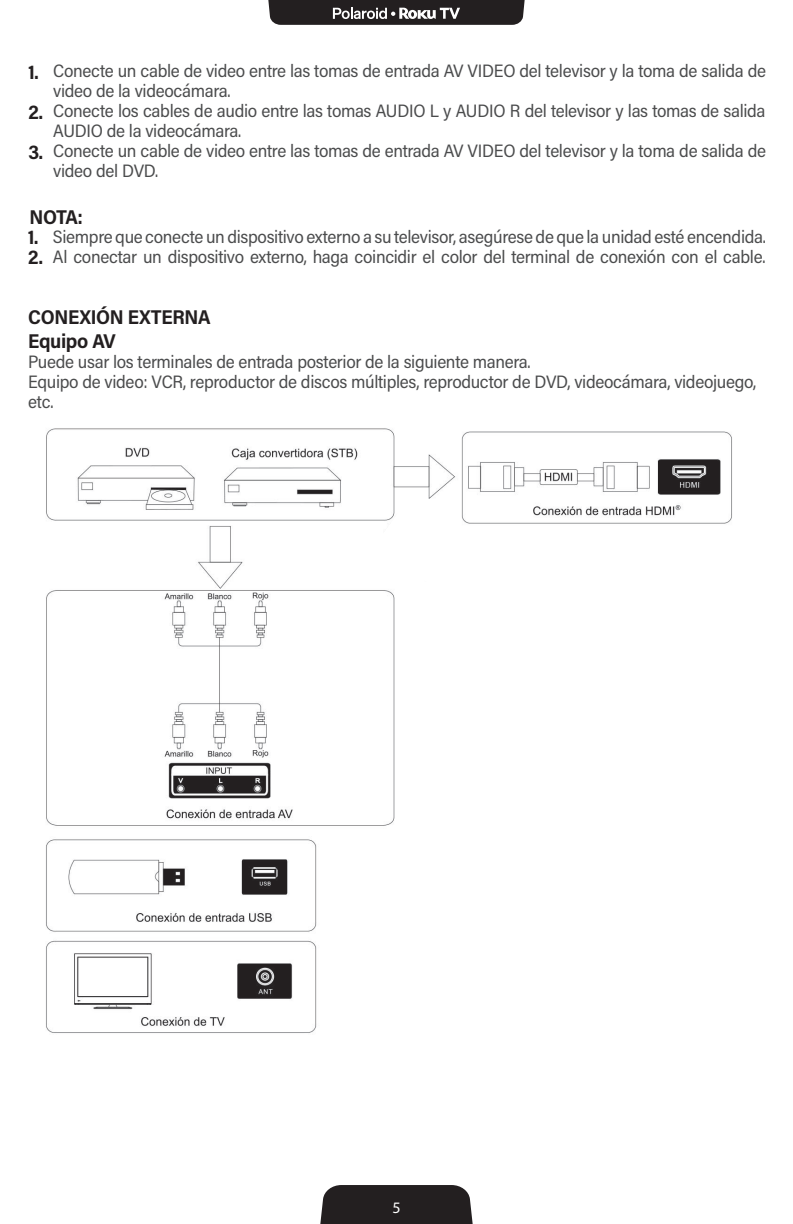
<style>
.page{position:relative;width:793px;height:1224px;background:#fff}
.page>*{position:absolute;margin:0;border:0;box-sizing:border-box;transform-origin:0 0}
.t1{font:700 20px/40px "Acumin Pro Semi Cond";letter-spacing:-.015em;color:#231f20}
.t2{font:18px/20px "Acumin Pro Semi Cond";letter-spacing:-.02em;color:#4b4c4d}
.t3{font:16px "Myriad Pro";color:#fff}
</style>
<div class="page">
<div style="left:320px;top:1185px;width:153px;height:39px;background:#231f20"></div>
<svg style="left:268px;top:0;width:257px;height:25px;background:#3d393a"></svg>
<img style="left:46px;top:428px;width:686px;height:605px">
<div style="left:464px;top:584px;width:196px;height:440px;background:#fff"></div>
<svg style="left:375px;top:503px;width:116px;height:104px"></svg>
<p class="t1" style="left:28px;top:51px;width:16px">1.<br>2.<br>3.</p>
<p class="t2" style="left:53px;top:60px;width:714px">Conecte un cable de video entre las tomas de entrada AV VIDEO del televisor y la toma de salida de video de la videocámara.<br>Conecte los cables de audio entre las tomas AUDIO L y AUDIO R del televisor y las tomas de salida AUDIO de la videocámara.<br>Conecte un cable de video entre las tomas de entrada AV VIDEO del televisor y la toma de salida de video del DVD.</p>
<p class="t1" style="left:29px;top:197px;width:55px">NOTA:</p>
<p class="t1" style="left:28px;top:226px;width:16px;line-height:20px">1.<br>2.</p>
<p class="t2" style="left:53px;top:226px;width:714px">Siempre que conecte un dispositivo externo a su televisor, asegúrese de que la unidad esté encendida.<br>Al conectar un dispositivo externo, haga coincidir el color del terminal de conexión con el cable.</p>
<p class="t1" style="left:28px;top:304px;width:184px;line-height:24px">CONEXIÓN EXTERNA<br>Equipo AV</p>
<p class="t2" style="left:28px;top:351px;width:729px">Puede usar los terminales de entrada posterior de la siguiente manera.<br>Equipo de video: VCR, reproductor de discos múltiples, reproductor de DVD, videocámara, videojuego, etc.</p>
<p class="t3" style="left:392px;top:1198px;width:10px">5</p>
</div>
